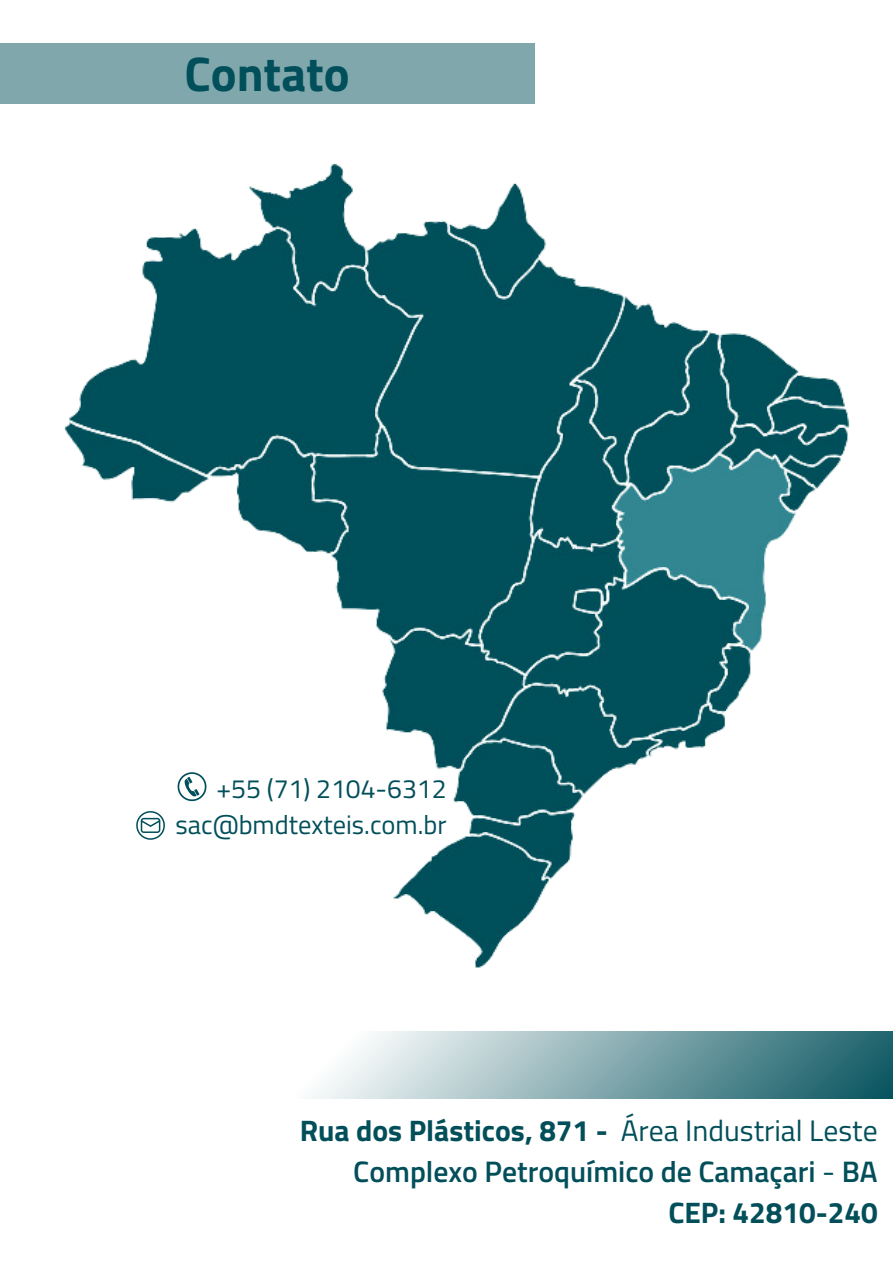
<style>
.page{position:relative;width:893px;height:1264px;background:#fff}
.page>*{position:absolute;margin:0;border:0;box-sizing:border-box;transform-origin:0 0}
.t1{font:700 48.6px "Titillium Web";color:#014f5a}
.t2{font:700 29.7px "Titillium Web";color:#024f5a}
.t3{font:600 29.7px "Titillium Web";color:#024f5a}
.t4{font:26.55px "Titillium Web";color:#024f5a}
.s1{font-weight:400}
</style>
<div class="page">
<svg style="left:314px;top:1031px;width:578px;height:67px;background:#8aaeb3"></svg>
<img style="left:64px;top:163px;width:786px;height:805px">
<div style="left:0;top:43px;width:534px;height:60px;background:#80a7ac"></div>
<svg style="left:177px;top:772px;width:29px;height:29px"></svg>
<svg style="left:136px;top:811px;width:29px;height:28px"></svg>
<p class="t1" style="left:184px;top:36px;width:167px">Contato</p>
<p class="t4" style="left:216px;top:767px;width:232px">+55 (71) 2104-6312</p>
<p class="t4" style="left:176px;top:804px;width:272px">sac@bmdtexteis.com.br</p>
<p class="t2" style="left:300px;top:1107px;width:579px">Rua dos Plásticos, 871 - <span class="s1">Área Industrial Leste</span></p>
<p class="t3" style="left:353px;top:1148px;width:526px">Complexo Petroquímico de Camaçari <span class="s1">-</span> BA</p>
<p class="t2" style="left:668px;top:1189px;width:211px">CEP: 42810-240</p>
</div>
